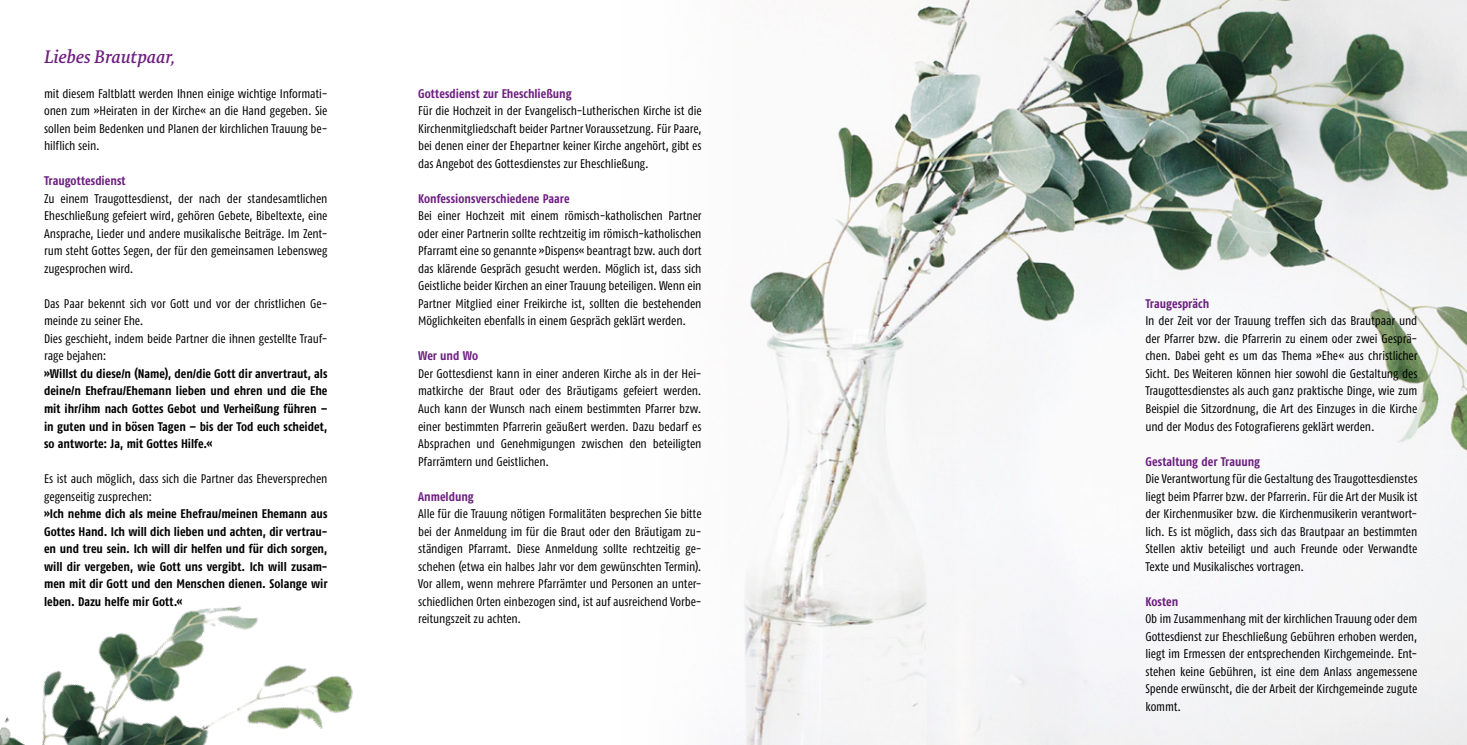
<style>
.page{position:relative;width:1467px;height:745px;background:#fff}
.page>*{position:absolute;margin:0;border:0;box-sizing:border-box;transform-origin:0 0}
.t1{font:italic 500 18.75px "Tundra OT";letter-spacing:-.005em;color:#6d1f80}
.t2{font:12.5px/17.5px "Fago Co Lf";letter-spacing:-.005em;color:#000;text-align:justify}
.t3{font:700 12.5px/17.5px "Fago Co Lf";color:#000;text-align:justify}
.t4{font:700 12.5px "Fago Co Lf";color:#6d1f80}
</style>
<div class="page">
<img style="left:735px;top:0;width:732px;height:744px">
<img style="left:0;top:606px;width:353px;height:138px">
<p class="t1" style="left:44px;top:45px;width:132px">Liebes Brautpaar,</p>
<p class="t2" style="left:44px;top:84px;width:285px">mit diesem Faltblatt werden Ihnen einige wichtige Informati&shy;onen zum »Heiraten in der Kirche« an die Hand gegeben. Sie sollen beim Bedenken und Planen der kirchlichen Trauung be&shy;hilflich sein.</p>
<p class="t4" style="left:44px;top:173px;width:83px">Traugottesdienst</p>
<p class="t2" style="left:44px;top:189px;width:285px">Zu einem Traugottesdienst, der nach der standesamtlichen Eheschließung gefeiert wird, gehören Gebete, Bibeltexte, eine Ansprache, Lieder und andere musikalische Beiträge. Im Zent&shy;rum steht Gottes Segen, der für den gemeinsamen Lebensweg zugesprochen wird.</p>
<p class="t2" style="left:44px;top:294px;width:285px">Das Paar bekennt sich vor Gott und vor der christlichen Ge&shy;meinde zu seiner Ehe.</p>
<p class="t2" style="left:44px;top:329px;width:285px">Dies geschieht, indem beide Partner die ihnen gestellte Trauf&shy;rage bejahen:</p>
<p class="t3" style="left:44px;top:364px;width:285px">»Willst du diese/n (Name), den/die Gott dir anvertraut, als deine/n Ehefrau/Ehemann lieben und ehren und die Ehe mit ihr/ihm nach Gottes Gebot und Verheißung führen – in guten und in bösen Tagen – bis der Tod euch scheidet, so antworte: Ja, mit Gottes Hilfe.«</p>
<p class="t2" style="left:44px;top:469px;width:285px">Es ist auch möglich, dass sich die Partner das Eheversprechen gegenseitig zusprechen:</p>
<p class="t3" style="left:44px;top:504px;width:285px">»Ich nehme dich als meine Ehefrau/meinen Ehemann aus Gottes Hand. Ich will dich lieben und achten, dir vertrau&shy;en und treu sein. Ich will dir helfen und für dich sorgen, will dir vergeben, wie Gott uns vergibt. Ich will zusam&shy;men mit dir Gott und den Menschen dienen. Solange wir leben. Dazu helfe mir Gott.«</p>
<p class="t4" style="left:418px;top:86px;width:155px">Gottesdienst zur Eheschließung</p>
<p class="t2" style="left:418px;top:102px;width:285px">Für die Hochzeit in der Evangelisch-Lutherischen Kirche ist die Kirchenmitgliedschaft beider Partner Voraussetzung. Für Paare, bei denen einer der Ehepartner keiner Kirche angehört, gibt es das Angebot des Gottesdienstes zur Eheschließung.</p>
<p class="t4" style="left:418px;top:191px;width:153px">Konfessionsverschiedene Paare</p>
<p class="t2" style="left:418px;top:207px;width:285px">Bei einer Hochzeit mit einem römisch-katholischen Partner oder einer Partnerin sollte rechtzeitig im römisch-katholischen Pfarramt eine so genannte »Dispens« beantragt bzw. auch dort das klärende Gespräch gesucht werden. Möglich ist, dass sich Geistliche beider Kirchen an einer Trauung beteiligen. Wenn ein Partner Mitglied einer Freikirche ist, sollten die bestehenden Möglichkeiten ebenfalls in einem Gespräch geklärt werden.</p>
<p class="t4" style="left:418px;top:348px;width:62px">Wer und Wo</p>
<p class="t2" style="left:418px;top:364px;width:285px">Der Gottesdienst kann in einer anderen Kirche als in der Hei&shy;matkirche der Braut oder des Bräutigams gefeiert werden.<br>Auch kann der Wunsch nach einem bestimmten Pfarrer bzw. einer bestimmten Pfarrerin geäußert werden. Dazu bedarf es Absprachen und Genehmigungen zwischen den beteiligten Pfarrämtern und Geistlichen.</p>
<p class="t4" style="left:418px;top:488px;width:57px">Anmeldung</p>
<p class="t2" style="left:418px;top:504px;width:285px">Alle für die Trauung nötigen Formalitäten besprechen Sie bitte bei der Anmeldung im für die Braut oder den Bräutigam zu&shy;ständigen Pfarramt. Diese Anmeldung sollte rechtzeitig ge&shy;schehen (etwa ein halbes Jahr vor dem gewünschten Termin).<br>Vor allem, wenn mehrere Pfarrämter und Personen an unter&shy;schiedlichen Orten einbezogen sind, ist auf ausreichend Vorbe&shy;reitungszeit zu achten.</p>
<p class="t4" style="left:1145px;top:296px;width:65px">Traugespräch</p>
<p class="t2" style="left:1145px;top:312px;width:274px">In der Zeit vor der Trauung treffen sich das Brautpaar und der Pfarrer bzw. die Pfarrerin zu einem oder zwei Gesprä&shy;chen. Dabei geht es um das Thema »Ehe« aus christlicher Sicht. Des Weiteren können hier sowohl die Gestaltung des Traugottesdienstes als auch ganz praktische Dinge, wie zum Beispiel die Sitzordnung, die Art des Einzuges in die Kirche und der Modus des Fotografierens geklärt werden.</p>
<p class="t4" style="left:1145px;top:453px;width:116px">Gestaltung der Trauung</p>
<p class="t2" style="left:1145px;top:469px;width:273px">Die Verantwortung für die Gestaltung des Traugottesdienstes liegt beim Pfarrer bzw. der Pfarrerin. Für die Art der Musik ist der Kirchenmusiker bzw. die Kirchenmusikerin verantwort&shy;lich. Es ist möglich, dass sich das Brautpaar an bestimmten Stellen aktiv beteiligt und auch Freunde oder Verwandte Texte und Musikalisches vortragen.</p>
<p class="t4" style="left:1145px;top:593px;width:34px">Kosten</p>
<p class="t2" style="left:1145px;top:609px;width:273px">Ob im Zusammenhang mit der kirchlichen Trauung oder dem Gottesdienst zur Eheschließung Gebühren erhoben werden, liegt im Ermessen der entsprechenden Kirchgemeinde. Ent&shy;stehen keine Gebühren, ist eine dem Anlass angemessene Spende erwünscht, die der Arbeit der Kirchgemeinde zugute kommt.</p>
</div>
